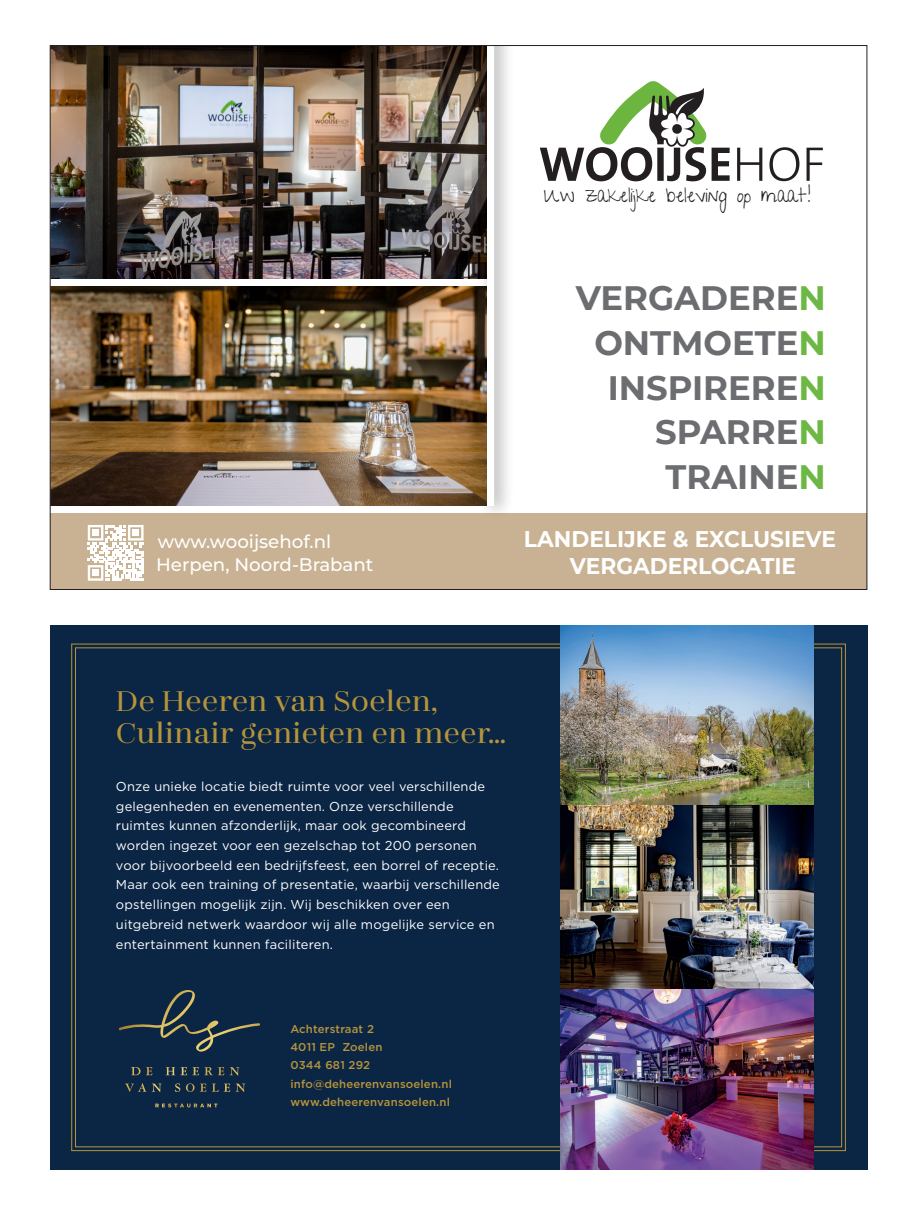
<style>
.page{position:relative;width:915px;height:1212px;background:#fff}
.page>*{position:absolute;margin:0;border:0;box-sizing:border-box;transform-origin:0 0}
.t1{font:700 33.75px "Montserrat";color:#6c6d70}
.t2{font:500 31.8px/31.8px "Zahrah";color:#b5953a}
.t3{font:700 22.65px/27.2px "Montserrat";color:#fff;text-align:center;scale:.96 1}
.t4{font:19.65px "Give You Glory";color:#231f20}
.t5{font:500 18.15px "Montserrat";color:#fff}
.t6{font:12.9px/19.6px "Gotham";letter-spacing:.015em;color:#fff}
.t7{font:500 11.4px/18.1px "Gotham";letter-spacing:.015em;color:#b5953a}
.s1{color:#6db744}
</style>
<div class="page">
<img style="left:52px;top:47px;width:420px;height:459px">
<div style="left:50px;top:279px;width:437px;height:7px;background:#fff"></div>
<div style="left:50px;top:513px;width:816px;height:76px;background:#c8b293"></div>
<svg style="left:88px;top:525px;width:55px;height:56px"></svg>
<div style="left:92px;top:529px;width:7px;height:7px;background:#fff"></div>
<div style="left:132px;top:529px;width:7px;height:7px;background:#fff"></div>
<div style="left:92px;top:569px;width:7px;height:7px;background:#fff"></div>
<img style="left:472px;top:47px;width:36px;height:465px">
<div style="left:487px;top:46px;width:7px;height:460px;background:#fff"></div>
<svg style="left:539px;top:81px;width:283px;height:100px"></svg>
<div style="left:50px;top:625px;width:816px;height:544px;background:#0b2544"></div>
<div style="left:71px;top:643px;width:774px;height:508px;background:#0b2544"></div>
<svg style="left:119px;top:990px;width:141px;height:62px;background:#1d3246"></svg>
<img style="left:560px;top:625px;width:253px;height:544px">
<h3 class="t5" style="left:158px;top:529px;width:175px">www.wooijsehof.nl</h3>
<h3 class="t5" style="left:156px;top:552px;width:219px">Herpen, Noord-Brabant</h3>
<h3 class="t4" style="left:543px;top:184px;width:268px">Uw zakelijke beleving op maat!</h3>
<h1 class="t1" style="left:575px;top:274px;width:251px">VERGADERE<span class="s1">N</span></h1>
<h1 class="t1" style="left:594px;top:318px;width:233px">ONTMOETE<span class="s1">N</span></h1>
<h1 class="t1" style="left:607px;top:363px;width:219px">INSPIRERE<span class="s1">N</span></h1>
<h1 class="t1" style="left:655px;top:408px;width:172px">SPARRE<span class="s1">N</span></h1>
<h1 class="t1" style="left:665px;top:453px;width:162px">TRAINE<span class="s1">N</span></h1>
<h3 class="t3" style="left:524px;top:524px;width:326px">LANDELIJKE &amp; EXCLUSIEVE<br>VERGADERLOCATIE</h3>
<h2 class="t2" style="left:116px;top:685px;width:391px">De Heeren van Soelen,<br>Culinair genieten en meer…</h2>
<p class="t6" style="left:116px;top:776px;width:385px">Onze unieke locatie biedt ruimte voor veel verschillende gelegenheden en evenementen. Onze verschillende ruimtes kunnen afzonderlijk, maar ook gecombineerd worden ingezet voor een gezelschap tot 200 personen voor bijvoorbeeld een bedrijfsfeest, een borrel of receptie.<br>Maar ook een training of presentatie, waarbij verschillende opstellingen mogelijk zijn. Wij beschikken over een uitgebreid netwerk waardoor wij alle mogelijke service en entertainment kunnen faciliteren.</p>
<p class="t7" style="left:290px;top:1020px;width:163px">Achterstraat 2<br>4011 EP Zoelen<br>0344 681 292 info@deheerenvansoelen.nl www.deheerenvansoelen.nl</p>
</div>
